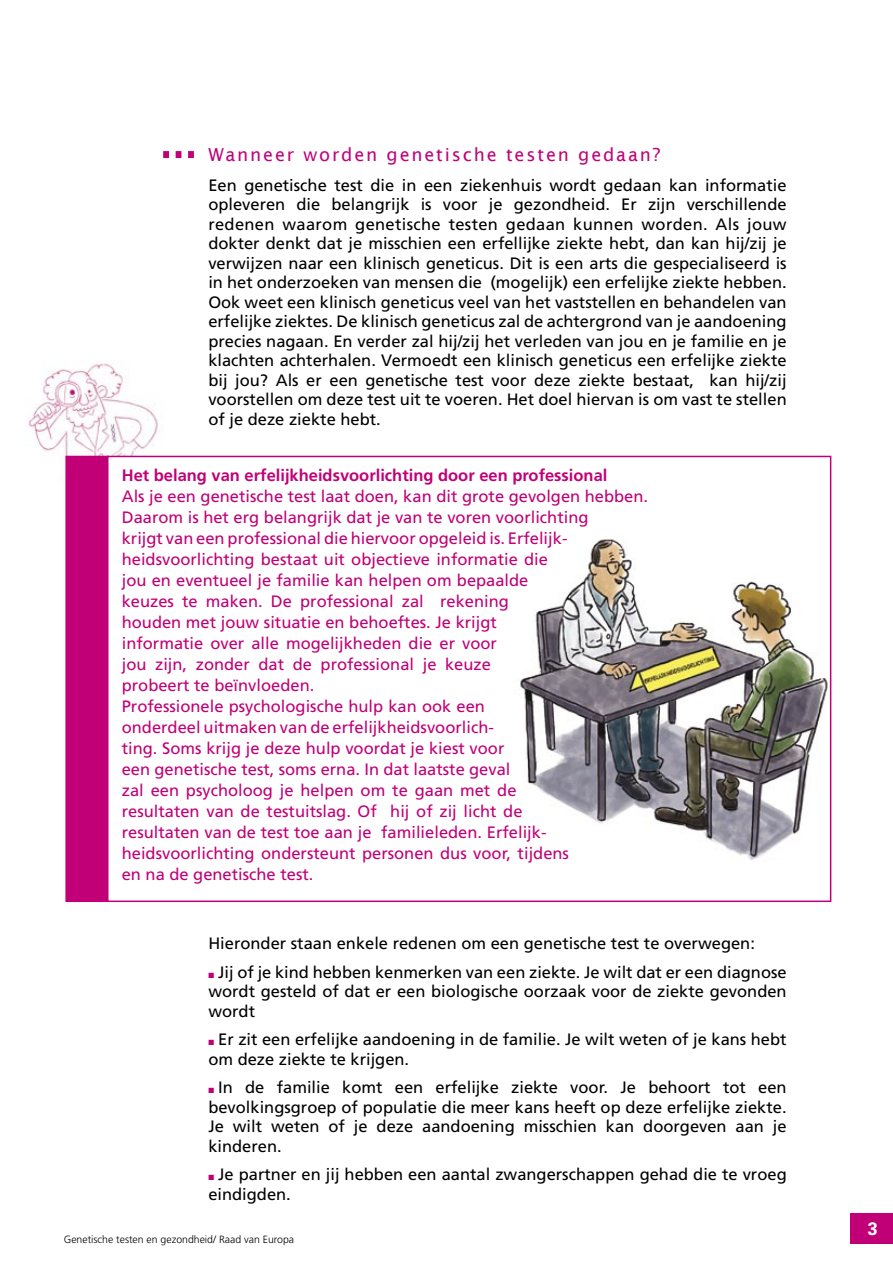
<style>
.page{position:relative;width:893px;height:1263px;background:#fff}
.page>*{position:absolute;margin:0;border:0;box-sizing:border-box;transform-origin:0 0}
.t1{font:18px "Lucida Sans";letter-spacing:.1em;color:#c10077}
.t2{font:700 18px "Univers";color:#fff}
.t3{font:16.5px/19.5px "Frutiger";color:#000;text-align:justify}
.t4{font:16.5px/21px "Frutiger";color:#c10077}
.t5{font:700 16.5px "Frutiger";color:#c10077}
.t6{font:300 10.5px "Frutiger";color:#000}
</style>
<div class="page">
<div style="left:850px;top:1213px;width:43px;height:30px;background:#c10077"></div>
<img style="left:28px;top:363px;width:135px;height:93px">
<img style="left:520px;top:531px;width:312px;height:330px">
<div style="left:66px;top:456px;width:42px;height:445px;background:#c10077"></div>
<hr style="left:65px;top:456px;width:42px;height:1px;background:#c10077">
<hr style="left:65px;top:457px;width:2px;height:443px;background:#c10077">
<hr style="left:108px;top:456px;width:723px;height:1px;background:#c10077">
<hr style="left:830px;top:457px;width:1px;height:443px;background:#c10077">
<hr style="left:65px;top:900px;width:42px;height:2px;background:#c10077">
<hr style="left:108px;top:900px;width:723px;height:2px;background:#c10077">
<div style="left:187px;top:150px;width:8px;height:10px;background:#c10077"></div>
<div style="left:185px;top:148px;width:12px;height:13px;border:3px solid #fff"></div>
<div style="left:174px;top:150px;width:9px;height:10px;background:#c10077"></div>
<div style="left:173px;top:148px;width:11px;height:13px;border:3px solid #fff"></div>
<div style="left:162px;top:150px;width:8px;height:10px;background:#c10077"></div>
<div style="left:160px;top:148px;width:12px;height:13px;border:3px solid #fff"></div>
<p class="t1" style="left:208px;top:144px;width:453px">Wanneer worden genetische testen gedaan?</p>
<p class="t3" style="left:208px;top:175px;width:580px">Een genetische test die in een ziekenhuis wordt gedaan kan informatie opleveren die belangrijk is voor je gezondheid. Er zijn verschillende redenen waarom genetische testen gedaan kunnen worden. Als jouw dokter denkt dat je misschien een erfellijke ziekte hebt, dan kan hij/zij je verwijzen naar een klinisch geneticus. Dit is een arts die gespecialiseerd is in het onderzoeken van mensen die (mogelijk) een erfelijke ziekte hebben.<br>Ook weet een klinisch geneticus veel van het vaststellen en behandelen van erfelijke ziektes. De klinisch geneticus zal de achtergrond van je aandoening precies nagaan. En verder zal hij/zij het verleden van jou en je familie en je klachten achterhalen. Vermoedt een klinisch geneticus een erfelijke ziekte bij jou? Als er een genetische test voor deze ziekte bestaat, kan hij/zij voorstellen om deze test uit te voeren. Het doel hiervan is om vast te stellen of je deze ziekte hebt.</p>
<p class="t5" style="left:122px;top:466px;width:487px">Het belang van erfelijkheidsvoorlichting door een professional</p>
<p class="t4" style="left:122px;top:486px;width:528px">Als je een genetische test laat doen, kan dit grote gevolgen hebben.</p>
<p class="t4" style="left:122px;top:507px;width:468px">Daarom is het erg belangrijk dat je van te voren voorlichting krijgt van een professional die hiervoor opgeleid is. Erfelijk&shy;heidsvoorlichting bestaat uit objectieve informatie die<br>jou en eventueel je familie kan helpen om bepaalde<br>keuzes te maken. De professional zal rekening<br>houden met jouw situatie en behoeftes. Je krijgt<br>informatie over alle mogelijkheden die er voor<br>jou zijn, zonder dat de professional je keuze<br>probeert te beïnvloeden.</p>
<p class="t4" style="left:122px;top:696px;width:449px">Professionele psychologische hulp kan ook een<br>onderdeel uitmaken van de erfelijkheidsvoorlich-<br>ting. Soms krijg je deze hulp voordat je kiest voor<br>een genetische test, soms erna. In dat laatste geval<br>zal een psycholoog je helpen om te gaan met de resultaten van de testuitslag. Of hij of zij licht de resultaten van de test toe aan je familieleden. Erfelijk&shy;heidsvoorlichting ondersteunt personen dus voor, tijdens en na de genetische test.</p>
<p class="t3" style="left:208px;top:933px;width:548px">Hieronder staan enkele redenen om een genetische test te overwegen:</p>
<p class="t3" style="left:208px;top:962px;width:580px;text-indent:10px">Jij of je kind hebben kenmerken van een ziekte. Je wilt dat er een diagnose wordt gesteld of dat er een biologische oorzaak voor de ziekte gevonden wordt</p>
<p class="t3" style="left:208px;top:1029px;width:580px;text-indent:10px">Er zit een erfelijke aandoening in de familie. Je wilt weten of je kans hebt om deze ziekte te krijgen.</p>
<p class="t3" style="left:208px;top:1077px;width:580px;text-indent:10px">In de familie komt een erfelijke ziekte voor. Je behoort tot een bevolkingsgroep of populatie die meer kans heeft op deze erfelijke ziekte.<br>Je wilt weten of je deze aandoening misschien kan doorgeven aan je kinderen.</p>
<p class="t3" style="left:208px;top:1164px;width:580px;text-indent:10px">Je partner en jij hebben een aantal zwangerschappen gehad die te vroeg eindigden.</p>
<p class="t6" style="left:64px;top:1233px;width:232px">Genetische testen en gezondheid/ Raad van Europa</p>
<p class="t2" style="left:868px;top:1218px;width:12px">3</p>
</div>
